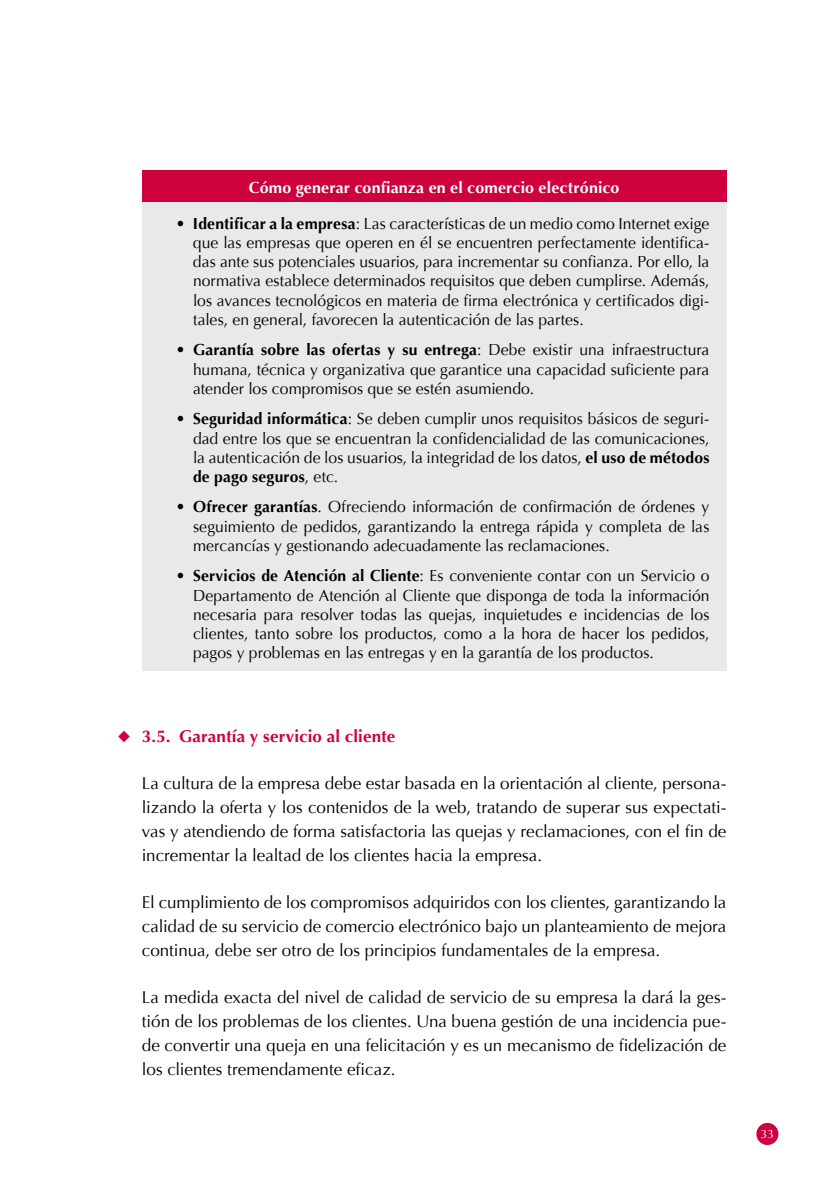
<style>
.page{position:relative;width:840px;height:1191px;background:#fff}
.page>*{position:absolute;margin:0;border:0;box-sizing:border-box;transform-origin:0 0}
.t1{font:17px/23.8px "Optima";color:#000;text-align:justify}
.t2{font:700 17px "Optima";letter-spacing:.005em;color:#ce003d}
.t3{font:16px/19.2px "Optima";letter-spacing:.005em;color:#000;text-align:justify}
.t4{font:700 16px "Optima";letter-spacing:.01em;color:#fff}
.t5{font:12px "Optima";color:#fff}
.s1{font-weight:700}
</style>
<div class="page">
<div style="left:756px;top:1123px;width:22px;height:22px;background:#ce003d;border-radius:50%"></div>
<div style="left:142px;top:170px;width:584px;height:32px;background:#ce003d"></div>
<div style="left:142px;top:202px;width:584px;height:468px;background:#e8e9ea"></div>
<p class="t4" style="left:249px;top:179px;width:372px">Cómo generar confianza en el comercio electrónico</p>
<p class="t3" style="left:193px;top:214px;width:517px;text-indent:-17px"><span class="s1">• Identificar a la empresa</span>: Las características de un medio como Internet exige que las empresas que operen en él se encuentren perfectamente identifica&shy;das ante sus potenciales usuarios, para incrementar su confianza. Por ello, la normativa establece determinados requisitos que deben cumplirse. Además, los avances tecnológicos en materia de firma electrónica y certificados digi&shy;tales, en general, favorecen la autenticación de las partes.</p>
<p class="t3" style="left:193px;top:340px;width:517px;text-indent:-17px"><span class="s1">• Garantía sobre las ofertas y su entrega</span>: Debe existir una infraestructura humana, técnica y organizativa que garantice una capacidad suficiente para atender los compromisos que se estén asumiendo.</p>
<p class="t3" style="left:193px;top:409px;width:517px;text-indent:-17px"><span class="s1">• Seguridad informática</span>: Se deben cumplir unos requisitos básicos de seguri&shy;dad entre los que se encuentran la confidencialidad de las comunicaciones, la autenticación de los usuarios, la integridad de los datos, <span class="s1">el uso de métodos de pago seguros</span>, etc.</p>
<p class="t3" style="left:193px;top:497px;width:517px;text-indent:-17px"><span class="s1">• Ofrecer garantías</span>. Ofreciendo información de confirmación de órdenes y seguimiento de pedidos, garantizando la entrega rápida y completa de las mercancías y gestionando adecuadamente las reclamaciones.</p>
<p class="t3" style="left:193px;top:566px;width:517px;text-indent:-17px"><span class="s1">• Servicios de Atención al Cliente</span>: Es conveniente contar con un Servicio o Departamento de Atención al Cliente que disponga de toda la información necesaria para resolver todas las quejas, inquietudes e incidencias de los clientes, tanto sobre los productos, como a la hora de hacer los pedidos, pagos y problemas en las entregas y en la garantía de los productos.</p>
<p class="t2" style="left:142px;top:726px;width:255px">3.5. Garantía y servicio al cliente</p>
<p class="t1" style="left:142px;top:771px;width:585px">La cultura de la empresa debe estar basada en la orientación al cliente, persona&shy;lizando la oferta y los contenidos de la web, tratando de superar sus expectati&shy;vas y atendiendo de forma satisfactoria las quejas y reclamaciones, con el fin de incrementar la lealtad de los clientes hacia la empresa.</p>
<p class="t1" style="left:142px;top:890px;width:585px">El cumplimiento de los compromisos adquiridos con los clientes, garantizando la calidad de su servicio de comercio electrónico bajo un planteamiento de mejora continua, debe ser otro de los principios fundamentales de la empresa.</p>
<p class="t1" style="left:142px;top:986px;width:585px">La medida exacta del nivel de calidad de servicio de su empresa la dará la ges&shy;tión de los problemas de los clientes. Una buena gestión de una incidencia pue&shy;de convertir una queja en una felicitación y es un mecanismo de fidelización de los clientes tremendamente eficaz.</p>
<p class="t5" style="left:760px;top:1127px;width:15px">33</p>
</div>
